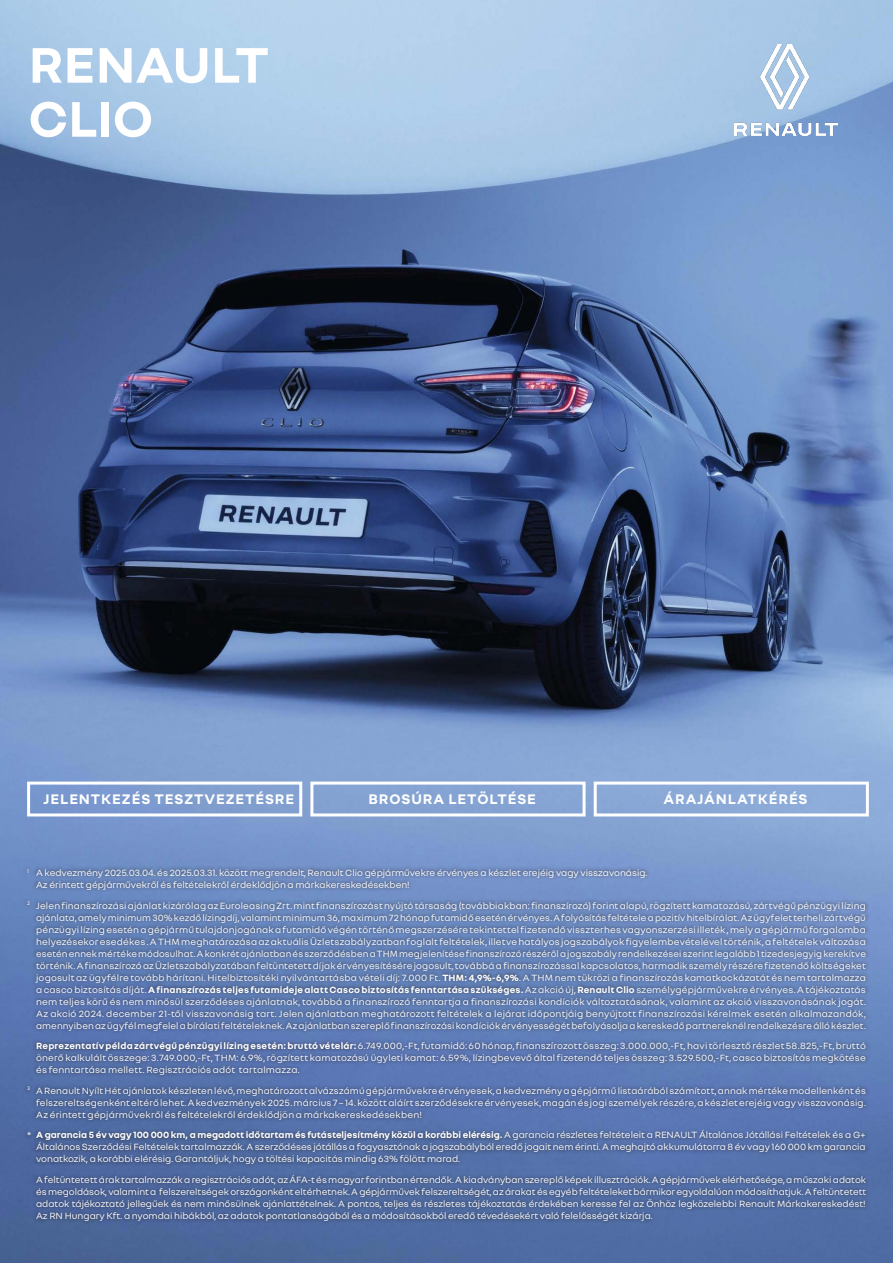
<style>
.page{position:relative;width:893px;height:1263px;background:#fff}
.page>*{position:absolute;margin:0;border:0;box-sizing:border-box;transform-origin:0 0}
.t1{font:700 54px/54px "Nouvel R";letter-spacing:.005em;color:#fff}
.titulek{font:700 15px "Nouvel R";letter-spacing:.06em;color:#fff}
.t2{font:9.75px/12px "Nouvel R";color:#fff;text-align:justify}
.s1{font-weight:700}
</style>
<div class="page">
<img style="left:0;top:0;width:893px;height:1263px">
<div style="left:23px;top:864px;width:847px;height:361px;background:#231f20;opacity:.8"></div>
<img style="left:734px;top:45px;width:104px;height:91px">
<div style="left:27px;top:781px;width:275px;height:35px;border:3px solid #fff"></div>
<div style="left:594px;top:781px;width:275px;height:35px;border:3px solid #fff"></div>
<div style="left:310px;top:781px;width:276px;height:35px;border:3px solid #fff"></div>
<p class="t1" style="left:29px;top:35px;width:242px">RENAULT<br>CLIO</p>
<p class="titulek" style="left:44px;top:789px;width:252px">JELENTKEZÉS TESZTVEZETÉSRE</p>
<p class="titulek" style="left:369px;top:789px;width:169px">BROSÚRA LETÖLTÉSE</p>
<p class="titulek" style="left:663px;top:789px;width:146px">ÁRAJÁNLATKÉRÉS</p>
<p class="t2" style="left:36px;top:866px;width:613px;text-indent:-9px"><sup>1</sup> A kedvezmény 2025.03.04. és 2025.03.31. között megrendelt, Renault Clio gépjárművekre érvényes a készlet erejéig vagy visszavonásig.<br>Az érintett gépjárművekről és feltételekről érdeklődjön a márkakereskedésekben!</p>
<p class="t2" style="left:36px;top:899px;width:831px;text-indent:-9px"><sup>2</sup> Jelen finanszírozási ajánlat kizárólag az Euroleasing Zrt. mint finanszírozást nyújtó társaság (továbbiakban: finanszírozó) forint alapú, rögzített kamatozású, zártvégű pénzügyi lízing ajánlata, amely minimum 30% kezdő lízingdíj, valamint minimum 36, maximum 72 hónap futamidő esetén érvényes. A folyósítás feltétele a pozitív hitelbírálat. Az ügyfelet terheli zártvégű pénzügyi lízing esetén a gépjármű tulajdonjogának a futamidő végén történő megszerzésére tekintettel fizetendő visszterhes vagyonszerzési illeték , mely a gépjármű forgalomba helyezésekor esedékes . A THM meghatározása az aktuális Üzletszabályzatban foglalt feltételek, illetve hatályos jogszabályok figyelembevételével történik, a feltételek változása esetén ennek mértéke módosulhat. A konkrét ajánlatban és szerződésben a THM megjelenítése finanszírozó részéről a jogszabály rendelkezései szerint legalább 1 tizedesjegyig kerekítve történik. A finanszírozó az Üzletszabályzatában feltüntetett díjak érvényesítésére jogosult, továbbá a finanszírozással kapcsolatos, harmadik személy részére fizetendő költségeket jogosult az ügyfélre tovább hárítani. Hitelbiztosítéki nyilvántartásba vételi díj: 7.000 Ft. <span class="s1">THM: 4,9%-6,9%</span>. A THM nem tükrözi a finanszírozás kamatkockázatát és nem tartalmazza a casco biztosítás díját. <span class="s1">A finanszírozás teljes futamideje alatt Casco biztosítás fenntartása szükséges.</span> Az akció új, <span class="s1">Renault Clio</span> személygépjárművekre érvényes. A tájékoztatás nem teljes körű és nem minősül szerződéses ajánlatnak, továbbá a finanszírozó fenntartja a finanszírozási kondíciók változtatásának, valamint az akció visszavonásának jogát.<br>Az akció 2024. december 21-től visszavonásig tart. Jelen ajánlatban meghatározott feltételek a lejárat időpontjáig benyújtott finanszírozási kérelmek esetén alkalmazandók, amennyiben az ügyfél megfelel a bírálati feltételeknek. Az ajánlatban szereplő finanszírozási kondíciók érvényességét befolyásolja a kereskedő partnereknél rendelkezésre álló készlet.</p>
<p class="t2" style="left:36px;top:1039px;width:831px"><span class="s1">Reprezentatív példa zártvégű pénzügyi lízing esetén: bruttó vételár:</span> 6.749.000,-Ft, futamidő: 60 hónap, finanszírozott összeg: 3.000.000,-Ft, havi törlesztő részlet 58.825,-Ft, bruttó önerő kalkulált összege: 3.749.000,-Ft, THM: 6.9%, rögzített kamatozású ügyleti kamat: 6.59%, lízingbevevő által fizetendő teljes összeg: 3.529.500,-Ft, casco biztosítás megkötése és fenntartása mellett. Regisztrációs adót tartalmazza.</p>
<p class="t2" style="left:36px;top:1084px;width:831px;text-indent:-9px"><sup>3</sup> A Renault Nyílt Hét ajánlatok készleten lévő, meghatározott alvázszámú gépjárművekre érvényesek, a kedvezmény a gépjármű listaárából számított, annak mértéke modellenként és felszereltségenként eltérő lehet. A kedvezmények 2025. március 7 – 14. között aláírt szerződésekre érvényesek, magán és jogi személyek részére, a készlet erejéig vagy visszavonásig.<br>Az érintett gépjárművekről és feltételekről érdeklődjön a márkakereskedésekben!</p>
<p class="t2" style="left:36px;top:1128px;width:831px;text-indent:-9px">* <span class="s1">A garancia 5 év vagy 100 000 km, a megadott időtartam és futásteljesítmény közül a korábbi elérésig.</span> A garancia részletes feltételeit a RENAULT Általános Jótállási Feltételek és a G+ Általános Szerződési Feltételek tartalmazzák. A szerződéses jótállás a fogyasztónak a jogszabályból eredő jogait nem érinti. A meghajtó akkumulátorra 8 év vagy 160 000 km garancia vonatkozik, a korábbi elérésig. Garantáljuk, hogy a töltési kapacitás mindig 63% fölött marad.</p>
<p class="t2" style="left:36px;top:1173px;width:832px">A feltüntetett árak tartalmazzák a regisztrációs adót, az ÁFA-t és magyar forintban értendők. A kiadványban szereplő képek illusztrációk. A gépjárművek elérhetősége, a műszaki adatok és megoldások, valamint a felszereltségek országonként eltérhetnek. A gépjárművek felszereltségét, az árakat és egyéb feltételeket bármikor egyoldalúan módosíthatjuk. A feltüntetett adatok tájékoztató jellegűek és nem minősülnek ajánlattételnek. A pontos, teljes és részletes tájékoztatás érdekében keresse fel az Önhöz legközelebbi Renault Márkakereskedést!<br>Az RN Hungary Kft. a nyomdai hibákból, az adatok pontatlanságából és a módosításokból eredő tévedésekért való felelősségét kizárja.</p>
</div>
